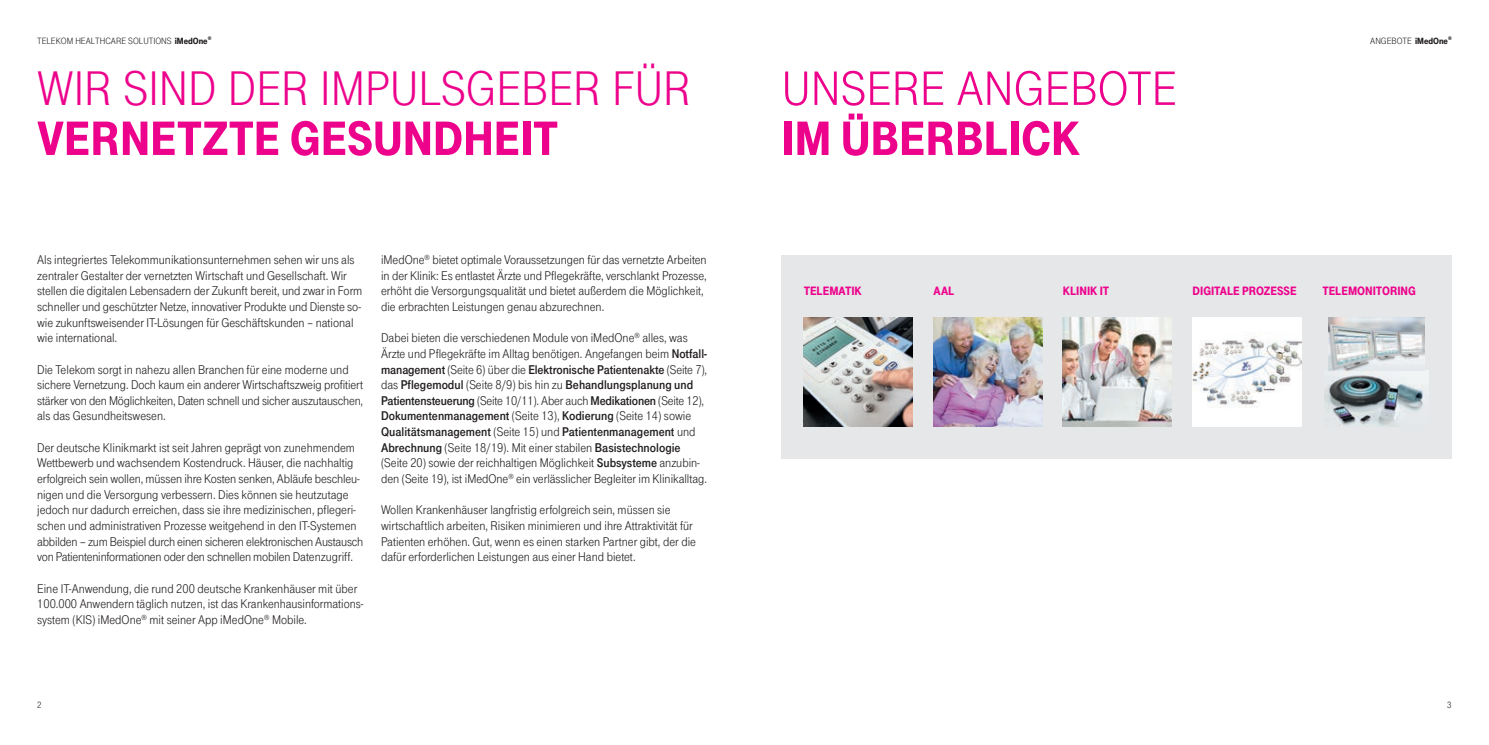
<style>
.page{position:relative;width:1489px;height:745px;background:#fff}
.page>*{position:absolute;margin:0;border:0;box-sizing:border-box;transform-origin:0 0}
.t1{font:50px "Tele Grotesk Headline";color:#ed028c}
.t2{font:900 50px "Tele Grotesk Headline";color:#ed028c}
.t3{font:13.12px/15.6px "Tele Grotesk Norm";color:#231f20}
.t4{font:13.12px/15.6px "Tele Grotesk Fett";color:#231f20}
.t5{font:900 12.5px "Tele Grotesk Headline";color:#ed028c}
.t6{font:9.38px "Tele Grotesk Headline";color:#231f20}
.t7{font:9.38px "Tele Grotesk Ultr";color:#231f20}
.t8{font:9.38px "Tele Grotesk Norm";color:#231f20}
.s1{font-family:"Tele Grotesk Ultr"}
.s2{font-family:"Tele Grotesk Fett"}
.s3{font-family:"Tele Grotesk Norm"}
</style>
<div class="page">
<div style="left:781px;top:255px;width:670px;height:203px;background:#e6e7e9"></div>
<img style="left:803px;top:317px;width:109px;height:109px">
<img style="left:933px;top:317px;width:108px;height:109px">
<img style="left:1062px;top:317px;width:109px;height:109px">
<img style="left:1192px;top:317px;width:108px;height:109px">
<img style="left:1324px;top:370px;width:104px;height:56px">
<img style="left:1328px;top:317px;width:96px;height:53px">
<p class="t6" style="left:37px;top:35px;width:176px">TELEKOM HEALTHCARE SOLUTIONS <span class="s1">iMedOne</span><sup>®</sup></p>
<h1 class="t1" style="left:37px;top:61px;width:655px">WIR SIND DER IMPULSGEBER FÜR</h1>
<h1 class="t2" style="left:37px;top:110px;width:522px">VERNETZTE GESUNDHEIT</h1>
<p class="t3" style="left:37px;top:252px;width:326px">Als integriertes Telekommunikationsunternehmen sehen wir uns als zentraler Gestalter der vernetzten Wirtschaft und Gesellschaft. Wir stellen die digitalen Lebensadern der Zukunft bereit, und zwar in Form schneller und geschützter Netze, innovativer Produkte und Dienste so&shy;wie zukunftsweisender IT-Lösungen für Geschäftskunden – national wie international.</p>
<p class="t3" style="left:37px;top:361px;width:327px">Die Telekom sorgt in nahezu allen Branchen für eine moderne und sichere Vernetzung. Doch kaum ein anderer Wirtschaftszweig profitiert stärker von den Möglichkeiten, Daten schnell und sicher auszutauschen, als das Gesundheitswesen.</p>
<p class="t3" style="left:37px;top:439px;width:327px">Der deutsche Klinikmarkt ist seit Jahren geprägt von zunehmendem Wettbewerb und wachsendem Kostendruck. Häuser, die nachhaltig erfolgreich sein wollen, müssen ihre Kosten senken, Abläufe beschleu&shy;nigen und die Versorgung verbessern. Dies können sie heutzutage jedoch nur dadurch erreichen, dass sie ihre medizinischen, pflegeri&shy;schen und administrativen Prozesse weitgehend in den IT-Systemen abbilden – zum Beispiel durch einen sicheren elektronischen Austausch von Patienteninformationen oder den schnellen mobilen Datenzugriff.</p>
<p class="t3" style="left:37px;top:580px;width:327px">Eine IT-Anwendung, die rund 200 deutsche Krankenhäuser mit über<br>100.000 Anwendern täglich nutzen, ist das Krankenhausinformations&shy;system (KIS) iMedOne<sup>®</sup> mit seiner App iMedOne<sup>®</sup> Mobile.</p>
<p class="t3" style="left:381px;top:252px;width:327px">iMedOne<sup>®</sup> bietet optimale Voraussetzungen für das vernetzte Arbeiten in der Klinik: Es entlastet Ärzte und Pflegekräfte, verschlankt Prozesse, erhöht die Versorgungsqualität und bietet außerdem die Möglichkeit, die erbrachten Leistungen genau abzurechnen.</p>
<p class="t3" style="left:381px;top:330px;width:327px">Dabei bieten die verschiedenen Module von iMedOne<sup>®</sup> alles, was<br>Ärzte und Pflegekräfte im Alltag benötigen. Angefangen beim <span class="s2">Notfall-</span></p>
<p class="t4" style="left:381px;top:361px;width:327px">management <span class="s3">(Seite 6) über die</span> Elektronische Patientenakte <span class="s3">(Seite 7), das</span> Pflegemodul <span class="s3">(Seite 8/9) bis hin zu</span> Behandlungsplanung und</p>
<p class="t3" style="left:381px;top:392px;width:324px"><span class="s2">Patientensteuerung</span> (Seite 10/11). Aber auch <span class="s2">Medikationen</span> (Seite 12),</p>
<p class="t4" style="left:381px;top:408px;width:316px">Dokumentenmanagement <span class="s3">(Seite 13),</span> Kodierung <span class="s3">(Seite 14) sowie<br></span>Qualitätsmanagement <span class="s3">(Seite 15) und</span> Patientenmanagement <span class="s3">und</span></p>
<p class="t3" style="left:381px;top:439px;width:327px"><span class="s2">Abrechnung</span> (Seite 18/19). Mit einer stabilen <span class="s2">Basistechnologie </span>(Seite 20) sowie der reichhaltigen Möglichkeit <span class="s2">Subsysteme</span> anzubin&shy;den (Seite 19), ist iMedOne<sup>®</sup> ein verlässlicher Begleiter im Klinikalltag.</p>
<p class="t3" style="left:381px;top:502px;width:316px">Wollen Krankenhäuser langfristig erfolgreich sein, müssen sie wirtschaftlich arbeiten, Risiken minimieren und ihre Attraktivität für Patienten erhöhen. Gut, wenn es einen starken Partner gibt, der die dafür erforderlichen Leistungen aus einer Hand bietet.</p>
<p class="t8" style="left:37px;top:699px;width:6px">2</p>
<h1 class="t1" style="left:781px;top:61px;width:397px">UNSERE ANGEBOTE</h1>
<h1 class="t2" style="left:781px;top:110px;width:299px">IM ÜBERBLICK</h1>
<p class="t6" style="left:1370px;top:35px;width:6px">ANGEBOTE</p>
<p class="t7" style="left:1414px;top:35px;width:38px">iMedOne<sup>®</sup></p>
<p class="t5" style="left:803px;top:284px;width:59px">TELEMATIK</p>
<p class="t5" style="left:933px;top:284px;width:22px">AA L</p>
<p class="t5" style="left:1062px;top:284px;width:43px">KLINIK IT</p>
<p class="t5" style="left:1192px;top:284px;width:106px">DIGITALE PROZESSE</p>
<p class="t5" style="left:1322px;top:284px;width:94px">TELEMONITORING</p>
<p class="t8" style="left:1447px;top:699px;width:6px">3</p>
</div>
